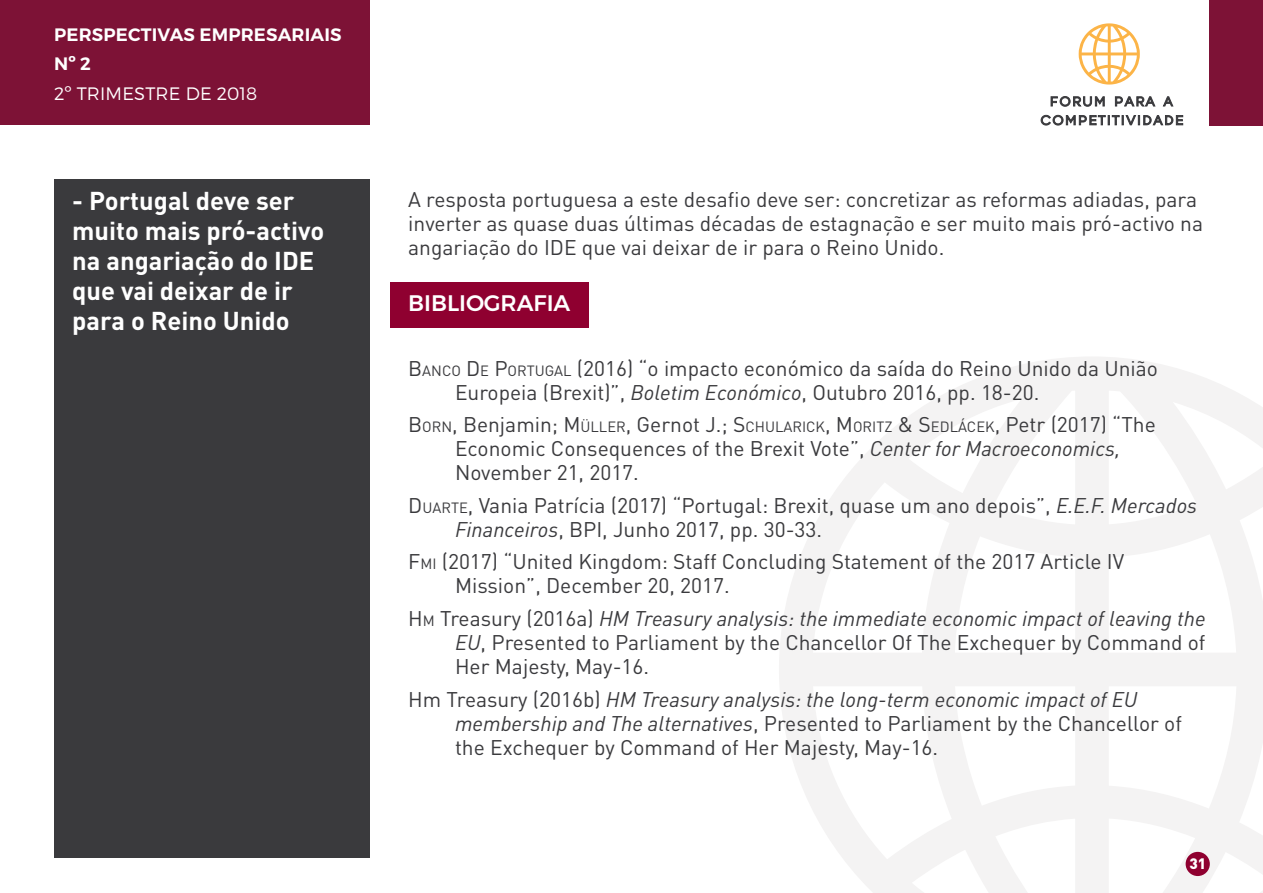
<style>
.page{position:relative;width:1263px;height:893px;background:#fff}
.page>*{position:absolute;margin:0;border:0;box-sizing:border-box;transform-origin:0 0}
.t1{font:700 25.5px/30px "DIN Pro";color:#fff}
.t2{font:500 22.5px "Montserrat";color:#fff}
.t3{font:21px/24px "DIN Pro";color:#3a3a3d}
.t4{font:italic 21px "DIN";color:#3a3a3d}
.t5{font:600 18px/29.5px "Montserrat";letter-spacing:.01em;color:#fff}
.t6{font:300 18px "Montserrat";letter-spacing:.01em;color:#fff}
.t7{font:900 15px "DIN Pro";color:#fff}
.s1{font-style:inherit}
.s2{font-size:14.7px}
.s3{font-family:"DIN";font-style:italic}
.s4{font-family:"DIN Pro";font-style:normal}
.s5{font-family:"DIN Pro";font-style:normal;font-size:14.7px}
</style>
<div class="page">
<div style="left:54px;top:179px;width:316px;height:678px;background:#3a3a3d"></div>
<svg style="left:779px;top:357px;width:484px;height:536px"></svg>
<div style="left:0;top:0;width:370px;height:125px;background:#7d1236"></div>
<div style="left:1210px;top:0;width:53px;height:125px;background:#7d1236"></div>
<svg style="left:1079px;top:23px;width:61px;height:62px"></svg>
<svg style="left:1050px;top:96px;width:55px;height:11px"></svg>
<svg style="left:1115px;top:96px;width:41px;height:11px"></svg>
<svg style="left:1162px;top:96px;width:12px;height:11px"></svg>
<svg style="left:1040px;top:114px;width:143px;height:12px"></svg>
<div style="left:1185px;top:852px;width:25px;height:24px;background:#8f0030;border-radius:50%"></div>
<div style="left:391px;top:282px;width:198px;height:45px;background:#8f0030"></div>
<p class="t5" style="left:54px;top:20px;width:289px">PERSPECTIVAS EMPRESARIAIS<br>Nº 2</p>
<p class="t6" style="left:54px;top:82px;width:205px">2º TRIMESTRE DE 2018</p>
<p class="t1" style="left:72px;top:185px;width:254px">- Portugal deve ser muito mais pró-activo na angariação do IDE que vai deixar de ir para o Reino Unido</p>
<p class="t3" style="left:408px;top:186px;width:796px">A resposta portuguesa a este desafio deve ser: concretizar as reformas adiadas, para inverter as quase duas últimas décadas de estagnação e ser muito mais pró-activo na angariação do IDE que vai deixar de ir para o Reino Unido.</p>
<p class="t2" style="left:408px;top:289px;width:164px">BIBLIOGRAFIA</p>
<p class="t3" style="left:455px;top:355px;width:704px;text-indent:-47px"><span class="s1">B</span><span class="s2">ANCO</span> <span class="s1">D</span><span class="s2">E</span> <span class="s1">P</span><span class="s2">ORTUGAL</span> <span class="s1">(2016)</span> “o impacto económico da saída do Reino Unido da União<br>Europeia (Brexit)”, <span class="s3">Boletim Económico</span>, Outubro 2016, pp. 18-20.</p>
<p class="t3" style="left:455px;top:412px;width:702px;text-indent:-47px"><span class="s1">B</span><span class="s2">ORN</span>, Benjamin; <span class="s1">M</span><span class="s2">ÜLLER</span>, Gernot J.; <span class="s1">S</span><span class="s2">CHULARICK</span>, <span class="s1">M</span><span class="s2">ORITZ</span> <span class="s1">&amp; S</span><span class="s2">EDLÁCEK</span>, Petr (2017) “The<br>Economic Consequences of the Brexit Vote”, <span class="s3">Center for Macroeconomics,<br></span>November 21, 2017.</p>
<p class="t3" style="left:455px;top:492px;width:744px;text-indent:-47px"><span class="s1">D</span><span class="s2">UARTE</span>, Vania Patrícia (2017) “Portugal: Brexit, quase um ano depois”, <span class="s3">E.E.F. Mercados<br>Financeiros</span>, BPI, Junho 2017, pp. 30-33.</p>
<p class="t3" style="left:455px;top:549px;width:671px;text-indent:-47px"><span class="s1">F</span><span class="s2">M I</span> (2017) “United Kingdom: Staff Concluding Statement of the 2017 Article IV<br>Mission”, December 20, 2017.</p>
<p class="t4" style="left:408px;top:605px;width:799px"><span class="s4">H</span> <span class="s5">M</span> <span class="s4">Treasury (2016a)</span> HM Treasury analysis: the immediate economic impact of leaving the</p>
<p class="t3" style="left:455px;top:629px;width:752px"><span class="s3">EU</span>, Presented to Parliament by the Chancellor Of The Exchequer by Command of<br>Her Majesty, May-16.</p>
<p class="t4" style="left:408px;top:686px;width:731px"><span class="s4">Hm Treasury (2016b)</span> HM Treasury analysis: the long-term economic impact of EU</p>
<p class="t3" style="left:455px;top:710px;width:728px"><span class="s3">membership and The alternatives</span>, Presented to Parliament by the Chancellor of the Exchequer by Command of Her Majesty, May-16.</p>
<p class="t7" style="left:1189px;top:853px;width:18px">31</p>
</div>
